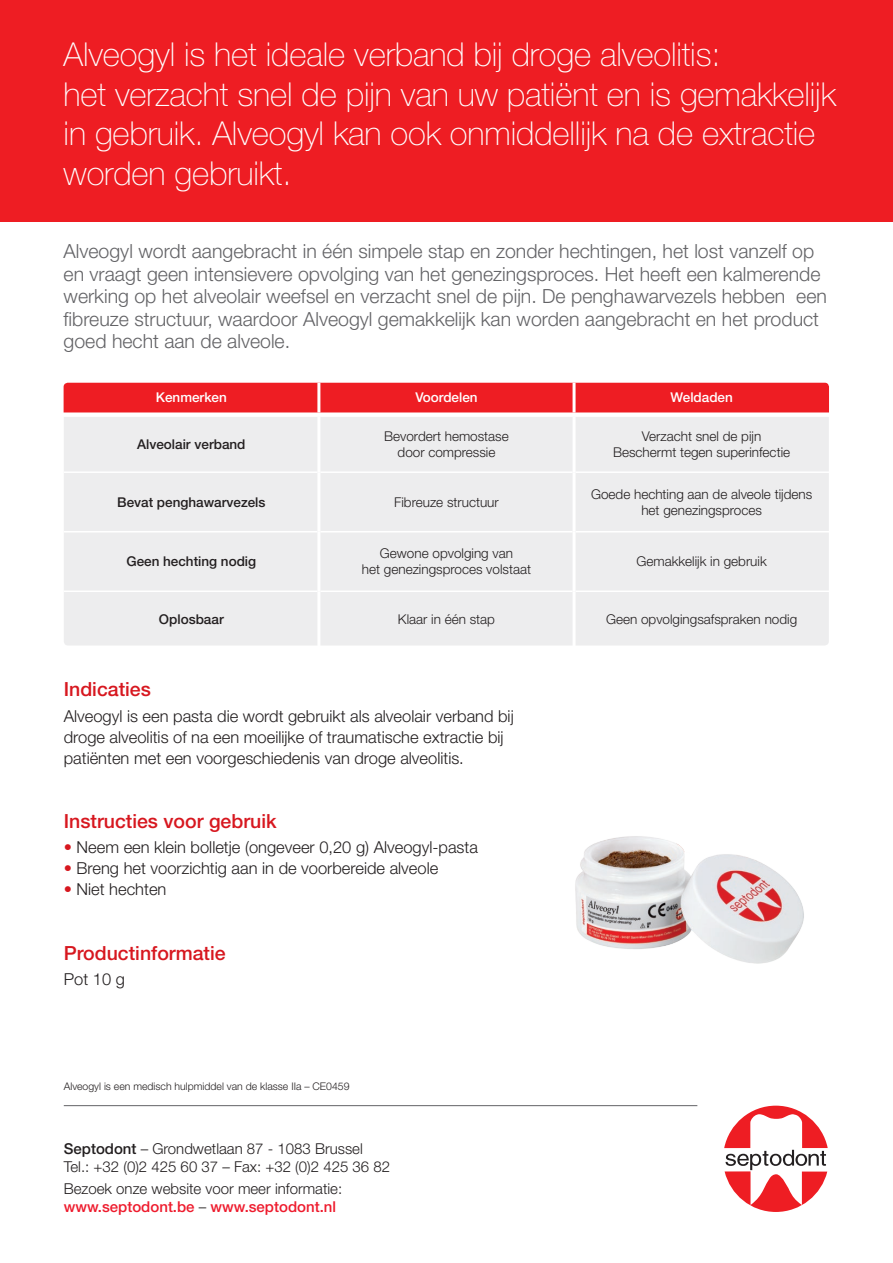
<style>
.page{position:relative;width:893px;height:1263px;background:#fff}
.page>*{position:absolute;margin:0;border:0;box-sizing:border-box;transform-origin:0 0}
.t1{font:100 33px/39.6px "Helvetica Neue LT Std";letter-spacing:-.005em;color:#fff}
.t2{font:300 19.5px/22.5px "Helvetica Neue LT Std";color:#636366}
.t3{font:500 19.5px "Helvetica Neue LT Std";color:#d7171f}
.t4{font:300 16.5px/21px "Helvetica Neue LT Std";color:#231f20}
.t5{font:300 15px/18px "Helvetica Neue LT Std";color:#231f20}
.t6{font:300 13.5px/16.2px "Helvetica Neue LT Std";color:#231f20;text-align:center}
.t7{font:500 13.5px "Helvetica Neue LT Std";color:#231f20}
.t8{font:500 13.5px "Helvetica Neue LT Std";color:#fff}
.t9{font:300 10.5px "Helvetica Neue LT Std";color:#231f20}
.s1{color:#d7171f}
.s2{font-weight:500}
.s3{font-weight:500;color:#ee1b2d}
</style>
<div class="page">
<img style="left:575px;top:836px;width:229px;height:128px">
<div style="left:0;top:0;width:893px;height:221px;background:#ee1d23"></div>
<hr style="left:64px;top:1105px;width:633px;height:1px;background:#636366">
<svg style="left:724px;top:1106px;width:104px;height:106px"></svg>
<div style="left:64px;top:417px;width:765px;height:228px;background:#ededee"></div>
<div style="left:64px;top:383px;width:765px;height:29px;background:#ee1d23"></div>
<hr style="left:64px;top:471px;width:253px;height:2px;background:#fff">
<hr style="left:320px;top:471px;width:253px;height:2px;background:#fff">
<hr style="left:576px;top:471px;width:253px;height:2px;background:#fff">
<hr style="left:64px;top:531px;width:253px;height:1px;background:#fff">
<hr style="left:320px;top:531px;width:253px;height:1px;background:#fff">
<hr style="left:576px;top:531px;width:253px;height:1px;background:#fff">
<hr style="left:64px;top:590px;width:253px;height:2px;background:#fff">
<hr style="left:320px;top:590px;width:253px;height:2px;background:#fff">
<hr style="left:576px;top:590px;width:253px;height:2px;background:#fff">
<hr style="left:317px;top:417px;width:3px;height:55px;background:#fff">
<hr style="left:573px;top:417px;width:3px;height:55px;background:#fff">
<hr style="left:317px;top:472px;width:3px;height:60px;background:#fff">
<hr style="left:573px;top:472px;width:3px;height:60px;background:#fff">
<hr style="left:317px;top:532px;width:3px;height:59px;background:#fff">
<hr style="left:573px;top:532px;width:3px;height:59px;background:#fff">
<hr style="left:317px;top:591px;width:3px;height:55px;background:#fff">
<hr style="left:573px;top:591px;width:3px;height:55px;background:#fff">
<hr style="left:317px;top:383px;width:3px;height:29px;background:#fff">
<hr style="left:573px;top:383px;width:3px;height:29px;background:#fff">
<p class="t1" style="left:64px;top:35px;width:658px">Alveogyl is het ideale verband bij droge alveolitis:</p>
<p class="t1" style="left:64px;top:74px;width:774px">het verzacht snel de pijn van uw patiënt en is gemakkelijk in gebruik. Alveogyl kan ook onmiddellijk na de extractie worden gebruikt.</p>
<p class="t2" style="left:64px;top:240px;width:765px">Alveogyl wordt aangebracht in één simpele stap en zonder hechtingen, het lost vanzelf op en vraagt geen intensievere opvolging van het genezingsproces. Het heeft een kalmerende werking op het alveolair weefsel en verzacht snel de pijn. De penghawarvezels hebben een fibreuze structuur, waardoor Alveogyl gemakkelijk kan worden aangebracht en het product goed hecht aan de alveole.</p>
<p class="t8" style="left:156px;top:390px;width:73px">Kenmerken</p>
<p class="t8" style="left:415px;top:390px;width:64px">Voordelen</p>
<p class="t8" style="left:670px;top:390px;width:64px">Weldaden</p>
<p class="t7" style="left:137px;top:436px;width:110px">Alveolair verband</p>
<p class="t6" style="left:384px;top:428px;width:126px">Bevordert hemostase door compressie</p>
<p class="t6" style="left:642px;top:428px;width:121px">Verzacht snel de pijn</p>
<p class="t6" style="left:613px;top:444px;width:179px">Beschermt tegen superinfectie</p>
<p class="t7" style="left:117px;top:494px;width:150px">Bevat penghawarvezels</p>
<p class="t6" style="left:394px;top:494px;width:106px">Fibreuze structuur</p>
<p class="t6" style="left:591px;top:485px;width:223px">Goede hechting aan de alveole tijdens het genezingsproces</p>
<p class="t7" style="left:126px;top:553px;width:131px">Geen hechting nodig</p>
<p class="t6" style="left:362px;top:545px;width:171px">Gewone opvolging van<br>het genezingsproces volstaat</p>
<p class="t6" style="left:636px;top:553px;width:132px">Gemakkelijk in gebruik</p>
<p class="t7" style="left:159px;top:611px;width:66px">Oplosbaar</p>
<p class="t6" style="left:398px;top:610px;width:99px">Klaar in één stap</p>
<p class="t6" style="left:606px;top:610px;width:193px">Geen opvolgingsafspraken nodig</p>
<p class="t3" style="left:64px;top:678px;width:89px">Indicaties</p>
<p class="t4" style="left:64px;top:705px;width:451px">Alveogyl is een pasta die wordt gebruikt als alveolair verband bij droge alveolitis of na een moeilijke of traumatische extractie bij patiënten met een voorgeschiedenis van droge alveolitis.</p>
<p class="t3" style="left:64px;top:809px;width:214px">Instructies voor gebruik</p>
<p class="t4" style="left:64px;top:837px;width:416px"><span class="s1">•</span> Neem een klein bolletje (ongeveer 0,20 g) Alveogyl-pasta</p>
<p class="t4" style="left:64px;top:858px;width:376px"><span class="s1">•</span> Breng het voorzichtig aan in de voorbereide alveole</p>
<p class="t4" style="left:64px;top:879px;width:104px"><span class="s1">•</span> Niet hechten</p>
<p class="t3" style="left:64px;top:941px;width:163px">Productinformatie</p>
<p class="t4" style="left:64px;top:968px;width:63px">Pot 10 g</p>
<p class="t9" style="left:64px;top:1080px;width:287px">Alveogyl is een medisch hulpmiddel van de klasse IIa – CE0459</p>
<p class="t5" style="left:64px;top:1139px;width:300px"><span class="s2">Septodont</span> – Grondwetlaan 87 - 1083 Brussel</p>
<p class="t5" style="left:64px;top:1157px;width:328px">Tel.: +32 (0)2 425 60 37 – Fax: +32 (0)2 425 36 82</p>
<p class="t5" style="left:64px;top:1180px;width:280px">Bezoek onze website voor meer informatie: <span class="s3">www.septodont.be</span> – <span class="s3">www.septodont.nl</span></p>
</div>
